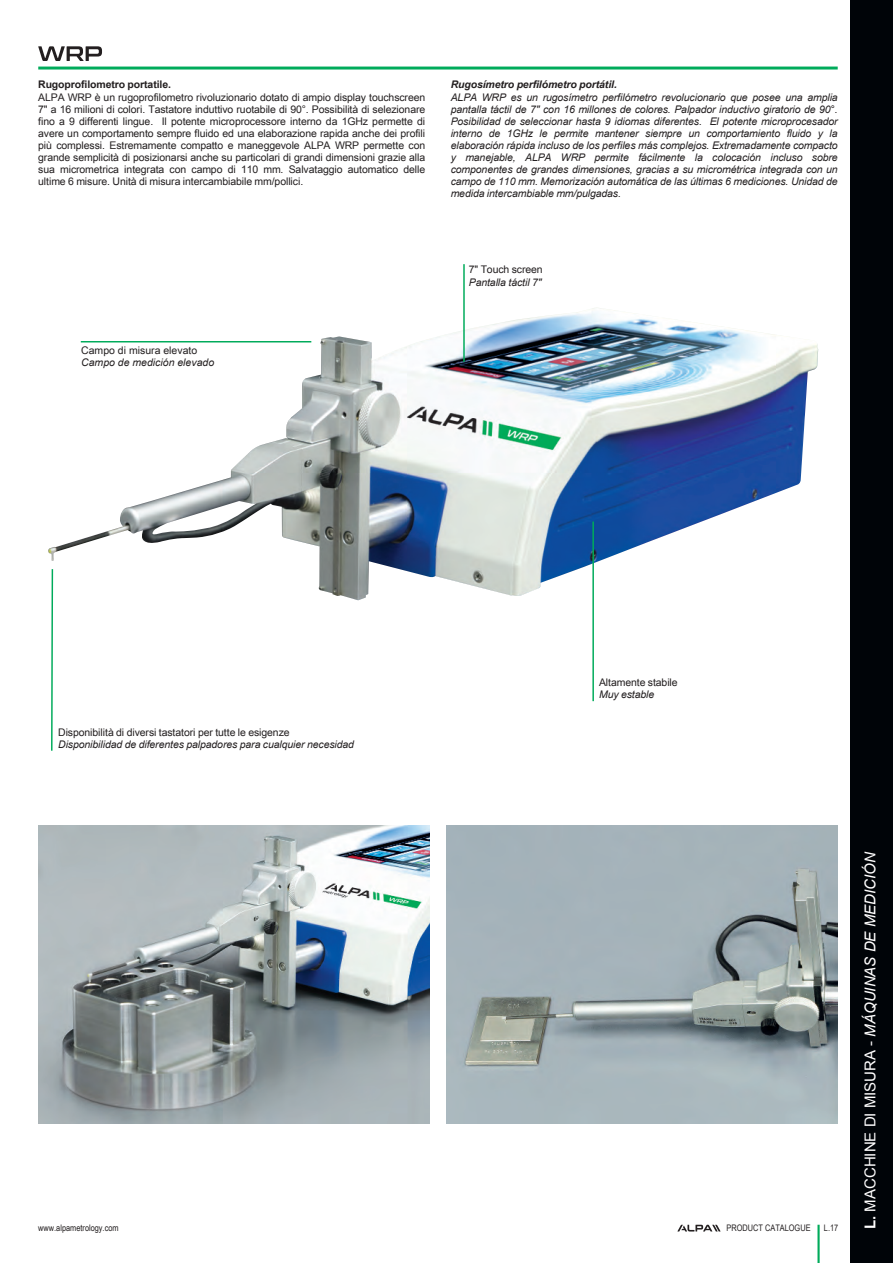
<style>
.page{position:relative;width:893px;height:1263px;background:#fff}
.page>*{position:absolute;margin:0;border:0;box-sizing:border-box;transform-origin:0 0}
.t1{font:italic 15px "Arial Link";color:#fff}
.t2{font:italic 10.5px/12px "Arial Link";letter-spacing:-.01em;color:#231f20;text-align:justify}
.t3{font:10.5px/12px "Arial Link";letter-spacing:-.01em;color:#231f20;text-align:justify}
.t4{font:italic 700 10.5px "Arial Link";letter-spacing:-.01em;color:#231f20}
.t5{font:700 10.5px "Arial Link";letter-spacing:-.01em;color:#231f20}
.t6{font:9px "Arial Link Narrow";color:#231f20}
.s1{font-weight:700;font-style:normal}
.s2{font-style:normal}
</style>
<div class="page">
<div style="left:850px;top:0;width:43px;height:1263px;background:#000408"></div>
<svg style="left:677px;top:1225px;width:43px;height:6px"></svg>
<hr style="left:817px;top:1225px;width:3px;height:38px;background:#00ab5b">
<hr style="left:38px;top:67px;width:800px;height:3px;background:#00ab5b">
<svg style="left:38px;top:46px;width:64px;height:15px"></svg>
<img style="left:48px;top:307px;width:770px;height:293px">
<hr style="left:463px;top:264px;width:2px;height:98px;background:#00ab5b">
<svg style="left:50px;top:568px;width:4px;height:183px"></svg>
<hr style="left:592px;top:521px;width:2px;height:180px;background:#00ab5b">
<hr style="left:81px;top:341px;width:230px;height:1px;background:#00ab5b">
<img style="left:38px;top:825px;width:391px;height:298px">
<img style="left:446px;top:825px;width:392px;height:298px">
<p class="t5" style="left:38px;top:79px;width:134px">Rugoprofilometro portatile.</p>
<p class="t3" style="left:38px;top:91px;width:389px">ALPA WRP è un rugoprofilometro rivoluzionario dotato di ampio display touchscreen 7" a 16 milioni di colori. Tastatore induttivo ruotabile di 90°. Possibilità di selezionare fino a 9 differenti lingue. Il potente microprocessore interno da 1GHz permette di avere un comportamento sempre fluido ed una elaborazione rapida anche dei profili più complessi. Estremamente compatto e maneggevole ALPA WRP permette con grande semplicità di posizionarsi anche su particolari di grandi dimensioni grazie alla sua micrometrica integrata con campo di 110 mm. Salvataggio automatico delle ultime 6 misure. Unità di misura intercambiabile mm/pollici.</p>
<p class="t4" style="left:451px;top:79px;width:168px">Rugosímetro perfilómetro portátil.</p>
<p class="t2" style="left:451px;top:91px;width:389px">ALPA WRP es un rugosímetro perfilómetro revolucionario que posee una amplia pantalla táctil de 7" con 16 millones de colores. Palpador inductivo giratorio de 90°.<br>Posibilidad de seleccionar hasta 9 idiomas diferentes. El potente microprocesador interno de 1GHz le permite mantener siempre un comportamiento fluido y la elaboración rápida incluso de los perfiles más complejos. Extremadamente compacto y manejable, ALPA WRP permite fácilmente la colocación incluso sobre componentes de grandes dimensiones, gracias a su micrométrica integrada con un campo de 110 mm. Memorización automática de las últimas 6 mediciones. Unidad de medida intercambiable mm/pulgadas.</p>
<p class="t3" style="left:81px;top:345px;width:118px">Campo di misura elevato</p>
<p class="t2" style="left:81px;top:357px;width:135px">Campo de medición elevado</p>
<p class="t3" style="left:469px;top:264px;width:75px">7" Touch screen</p>
<p class="t2" style="left:469px;top:276px;width:74px">Pantalla táctil 7"</p>
<p class="t3" style="left:58px;top:726px;width:233px">Disponibilità di diversi tastatori per tutte le esigenze</p>
<p class="t2" style="left:58px;top:738px;width:297px">Disponibilidad de diferentes palpadores para cualquier necesidad</p>
<p class="t6" style="left:38px;top:1223px;width:82px">www.alpametrology.com</p>
<p class="t3" style="left:599px;top:676px;width:80px">Altamente stabile</p>
<p class="t2" style="left:599px;top:688px;width:57px">Muy estable</p>
<p class="t6" style="left:726px;top:1223px;width:86px">PRODUCT CATALOGUE</p>
<p class="t6" style="left:824px;top:1223px;width:16px">L.17</p>
<h1 class="t1" style="left:862px;top:1229px;width:379px;rotate:-90deg"><span class="s1">L.</span> <span class="s2">MACCHINE DI MISURA -</span> MÁQUINAS DE MEDICIÓN</h1>
</div>
